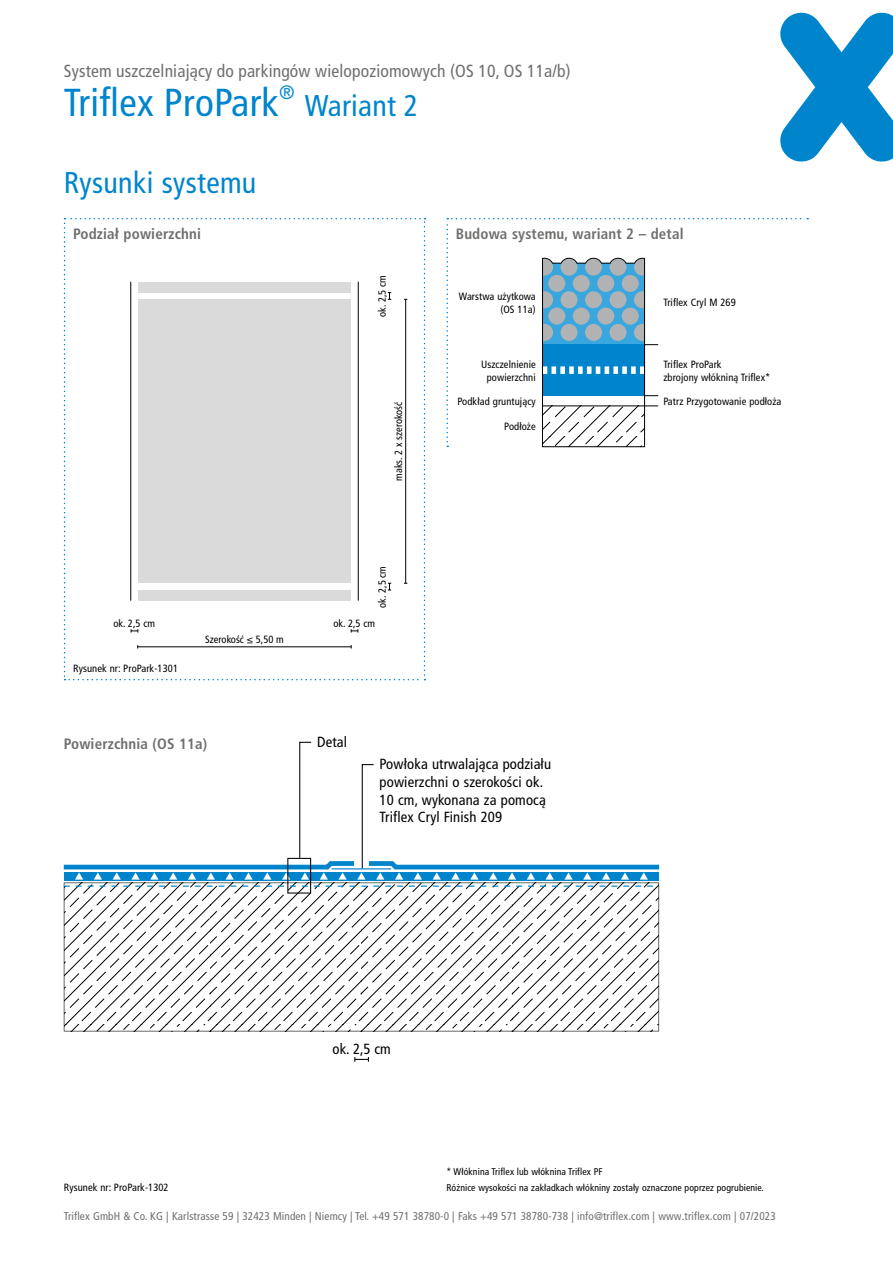
<style>
.page{position:relative;width:893px;height:1263px;background:#fff}
.page>*{position:absolute;margin:0;border:0;box-sizing:border-box;transform-origin:0 0}
.t1{font:condensed 39px "Frutiger LT Pro";letter-spacing:.01em;color:#0085cd}
.t2{font:condensed 30px "Frutiger LT Pro";letter-spacing:.01em;color:#0085cd}
.t3{font:condensed 17.55px "Frutiger LT Pro";letter-spacing:.01em;color:#6f6f6e}
.t4{font:700 condensed 15px "Frutiger LT Pro";letter-spacing:.01em;color:#6f6f6e}
.t5{font:condensed 14.7px/17.9px "Frutiger LT Pro";letter-spacing:.01em;color:#000}
.t6{font:condensed 11.25px "Frutiger LT Pro";letter-spacing:.01em;color:#6f6f6e}
.t7{font:condensed 10.5px/12.8px "Frutiger LT Pro";letter-spacing:.01em;color:#000;text-align:center}
.t8{font:condensed 9.75px/15.9px "Frutiger LT Pro";letter-spacing:.01em;color:#000}
</style>
<div class="page">
<svg style="left:780px;top:13px;width:113px;height:149px"></svg>
<svg style="left:64px;top:218px;width:361px;height:462px"></svg>
<svg style="left:64px;top:882px;width:595px;height:149px"></svg>
<svg style="left:64px;top:885px;width:595px;height:2px"></svg>
<div style="left:64px;top:872px;width:6px;height:8px;background:#0085cd"></div>
<svg style="left:70px;top:879px;width:18px;height:1px"></svg>
<svg style="left:88px;top:879px;width:19px;height:1px"></svg>
<svg style="left:107px;top:879px;width:19px;height:1px"></svg>
<svg style="left:126px;top:879px;width:19px;height:1px"></svg>
<svg style="left:145px;top:879px;width:19px;height:1px"></svg>
<svg style="left:164px;top:879px;width:19px;height:1px"></svg>
<svg style="left:183px;top:879px;width:18px;height:1px"></svg>
<svg style="left:201px;top:879px;width:19px;height:1px"></svg>
<svg style="left:220px;top:879px;width:19px;height:1px"></svg>
<svg style="left:239px;top:879px;width:19px;height:1px"></svg>
<svg style="left:258px;top:879px;width:19px;height:1px"></svg>
<svg style="left:277px;top:879px;width:19px;height:1px"></svg>
<svg style="left:296px;top:879px;width:18px;height:1px"></svg>
<svg style="left:314px;top:879px;width:19px;height:1px"></svg>
<svg style="left:333px;top:879px;width:19px;height:1px"></svg>
<svg style="left:352px;top:879px;width:19px;height:1px"></svg>
<svg style="left:371px;top:879px;width:19px;height:1px"></svg>
<svg style="left:390px;top:879px;width:18px;height:1px"></svg>
<svg style="left:408px;top:879px;width:19px;height:1px"></svg>
<svg style="left:427px;top:879px;width:19px;height:1px"></svg>
<svg style="left:446px;top:879px;width:19px;height:1px"></svg>
<svg style="left:465px;top:879px;width:19px;height:1px"></svg>
<svg style="left:484px;top:879px;width:19px;height:1px"></svg>
<svg style="left:503px;top:879px;width:18px;height:1px"></svg>
<svg style="left:521px;top:879px;width:19px;height:1px"></svg>
<svg style="left:540px;top:879px;width:19px;height:1px"></svg>
<svg style="left:559px;top:879px;width:19px;height:1px"></svg>
<svg style="left:578px;top:879px;width:19px;height:1px"></svg>
<svg style="left:597px;top:879px;width:19px;height:1px"></svg>
<svg style="left:616px;top:879px;width:18px;height:1px"></svg>
<svg style="left:634px;top:879px;width:19px;height:1px"></svg>
<div style="left:653px;top:872px;width:6px;height:8px;background:#0085cd"></div>
<div style="left:287px;top:858px;width:24px;height:35px;border:1px solid #000"></div>
<svg style="left:64px;top:741px;width:595px;height:138px"></svg>
<svg style="left:354px;top:1057px;width:15px;height:5px"></svg>
<svg style="left:446px;top:218px;width:362px;height:229px"></svg>
<h3 class="t3" style="left:64px;top:61px;width:508px">System uszczelniający do parkingów wielopoziomowych (OS 10, OS 11a/b)</h3>
<h1 class="t1" style="left:64px;top:80px;width:233px">Triflex ProPark<sup>®</sup></h1>
<h2 class="t2" style="left:305px;top:88px;width:115px">Wariant 2</h2>
<h2 class="t2" style="left:64px;top:165px;width:194px">Rysunki systemu</h2>
<h3 class="t4" style="left:73px;top:224px;width:129px">Podział powierzchni</h3>
<p class="t7" style="left:376px;top:317px;width:43px;rotate:-90deg">ok. 2,5 cm</p>
<p class="t7" style="left:392px;top:481px;width:80px;rotate:-90deg">maks. 2 x szerokość</p>
<p class="t7" style="left:376px;top:608px;width:43px;rotate:-90deg">ok. 2,5 cm</p>
<p class="t7" style="left:113px;top:617px;width:43px">ok. 2,5 cm</p>
<p class="t7" style="left:333px;top:617px;width:43px">ok. 2,5 cm</p>
<p class="t7" style="left:73px;top:662px;width:106px">Rysunek nr: ProPark-1301</p>
<p class="t7" style="left:205px;top:633px;width:80px">Szerokość ≤ 5,50 m</p>
<h3 class="t4" style="left:64px;top:735px;width:145px">Powierzchnia (OS 11a)</h3>
<h3 class="t5" style="left:317px;top:732px;width:31px">Detal</h3>
<h3 class="t4" style="left:456px;top:224px;width:229px">Budowa systemu, wariant 2 – detal</h3>
<p class="t7" style="left:459px;top:290px;width:78px;text-align:right">Warstwa użytkowa (OS 11a)</p>
<p class="t7" style="left:663px;top:296px;width:74px">Triflex Cryl M 269</p>
<p class="t7" style="left:481px;top:358px;width:56px">Uszczelnienie powierzchni</p>
<p class="t7" style="left:663px;top:358px;width:109px;text-align:left">Triflex ProPark<br>zbrojony włókniną Triflex*</p>
<p class="t7" style="left:458px;top:395px;width:80px">Podkład gruntujący</p>
<p class="t7" style="left:504px;top:420px;width:33px">Podłoże</p>
<p class="t7" style="left:663px;top:395px;width:120px">Patrz Przygotowanie podłoża</p>
<h3 class="t5" style="left:380px;top:755px;width:173px">Powłoka utrwalająca podziału powierzchni o szerokości ok.<br>10 cm, wykonana za pomocą<br>Triflex Cryl Finish 209</h3>
<p class="t7" style="left:64px;top:1181px;width:106px">Rysunek nr: ProPark-1302</p>
<h3 class="t5" style="left:333px;top:1040px;width:60px">ok. 2,5 cm</h3>
<p class="t8" style="left:446px;top:1163px;width:319px">* Włóknina Triflex lub włóknina Triflex PF<br>Różnice wysokości na zakładkach włókniny zostały oznaczone poprzez pogrubienie.</p>
<p class="t6" style="left:64px;top:1210px;width:713px">Triflex GmbH &amp; Co. KG | Karlstrasse 59 | 32423 Minden | Niemcy | Tel. +49 571 38780-0 | Faks +49 571 38780-738 | info@triflex.com | www.triflex.com | 07/2023</p>
</div>
